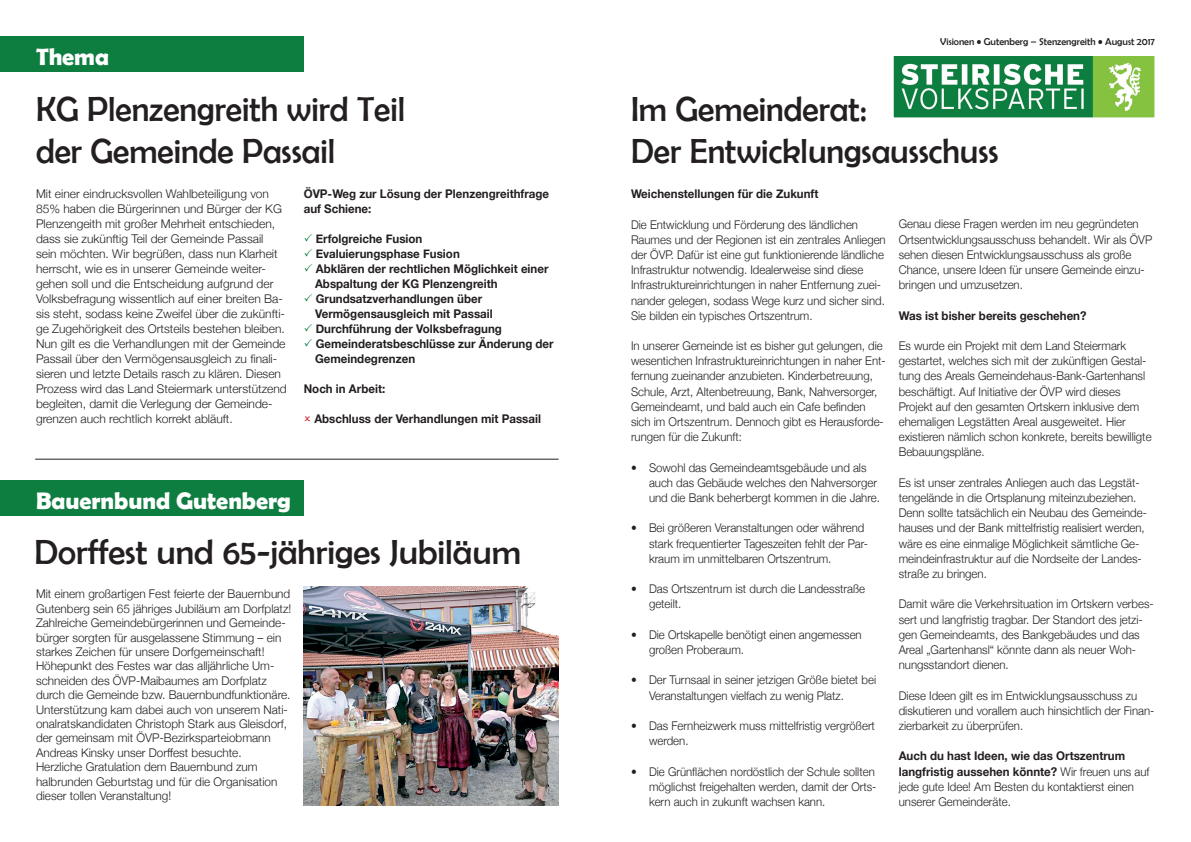
<style>
.page{position:relative;width:1191px;height:842px;background:#fff}
.page>*{position:absolute;margin:0;border:0;box-sizing:border-box;transform-origin:0 0}
.t1{font:35px/42px "Berlin Sans FB";color:#231f20;scale:.96 1}
.t2{font:35px "Berlin Sans FB";color:#231f20}
.t3{font:700 24px "Berlin Sans FB Demi";color:#fff}
.t4{font:300 12px/15.2px "Helvetica Neue";color:#231f20;scale:.95 1}
.t5{font:300 12px/15px "Helvetica Neue";color:#231f20}
.t6{font:700 12px/15px "Helvetica Neue";color:#231f20;scale:.96 1}
.t7{font:10px "Berlin Sans FB";color:#231f20}
.s1{font-weight:700}
</style>
<div class="page">
<div style="left:0;top:36px;width:304px;height:36px;background:#0d7e3f"></div>
<img style="left:894px;top:57px;width:259px;height:59px">
<div style="left:892px;top:55px;width:263px;height:63px;border:1px solid #fff"></div>
<div style="left:0;top:480px;width:304px;height:35px;background:#0d7e3f"></div>
<img style="left:304px;top:587px;width:254px;height:219px">
<hr style="left:35px;top:459px;width:523px;height:1px;background:#231f20">
<p class="t7" style="left:940px;top:36px;width:216px">Visionen • Gutenberg – Stenzengreith • August 2017</p>
<h2 class="t3" style="left:36px;top:43px;width:75px">Thema</h2>
<h1 class="t1" style="left:36px;top:88px;width:386px">KG Plenzengreith wird Teil der Gemeinde Passail</h1>
<h1 class="t1" style="left:631px;top:88px;width:384px">Im Gemeinderat:<br>Der Entwicklungsausschuss</h1>
<p class="t5" style="left:36px;top:185px;width:252px">Mit einer eindrucksvollen Wahlbeteiligung von 85% haben die Bürgerinnen und Bürger der KG Plenzengeith mit großer Mehrheit entschieden, dass sie zukünftig Teil der Gemeinde Passail sein möchten. Wir begrüßen, dass nun Klarheit herrscht, wie es in unserer Gemeinde weiter&shy;gehen soll und die Entscheidung aufgrund der Volksbefragung wissentlich auf einer breiten Ba&shy;sis steht, sodass keine Zweifel über die zukünfti&shy;ge Zugehörigkeit des Ortsteils bestehen bleiben.<br>Nun gilt es die Verhandlungen mit der Gemeinde Passail über den Vermögensausgleich zu finali&shy;sieren und letzte Details rasch zu klären. Diesen Prozess wird das Land Steiermark unterstützend begleiten, damit die Verlegung der Gemeinde&shy;grenzen auch rechtlich korrekt abläuft.</p>
<p class="t6" style="left:304px;top:187px;width:257px">ÖVP-Weg zur Lösung der Plenzengreithfrage auf Schiene:</p>
<p class="t6" style="left:631px;top:187px;width:197px">Weichenstellungen für die Zukunft</p>
<p class="t4" style="left:631px;top:216px;width:270px">Die Entwicklung und Förderung des ländlichen Raumes und der Regionen ist ein zentrales Anliegen der ÖVP. Dafür ist eine gut funktionierende ländliche Infrastruktur notwendig. Idealerweise sind diese Infrastruktureinrichtungen in naher Entfernung zuei&shy;nander gelegen, sodass Wege kurz und sicher sind.<br>Sie bilden ein typisches Ortszentrum.</p>
<p class="t4" style="left:631px;top:337px;width:270px">In unserer Gemeinde ist es bisher gut gelungen, die wesentichen Infrastruktureinrichtungen in naher Ent&shy;fernung zueinander anzubieten. Kinderbetreuung, Schule, Arzt, Altenbetreuung, Bank, Nahversorger, Gemeindeamt, und bald auch ein Cafe befinden sich im Ortszentrum. Dennoch gibt es Herausforde&shy;rungen für die Zukunft:</p>
<p class="t4" style="left:649px;top:459px;width:244px;text-indent:-18px">• Sowohl das Gemeindeamtsgebäude und als auch das Gebäude welches den Nahversorger und die Bank beherbergt kommen in die Jahre.</p>
<p class="t4" style="left:649px;top:520px;width:232px;text-indent:-18px">• Bei größeren Veranstaltungen oder während stark frequentierter Tageszeiten fehlt der Par&shy;kraum im unmittelbaren Ortszentrum.</p>
<p class="t4" style="left:649px;top:580px;width:229px;text-indent:-18px">• Das Ortszentrum ist durch die Landesstraße geteilt.</p>
<p class="t4" style="left:649px;top:626px;width:225px;text-indent:-18px">• Die Ortskapelle benötigt einen angemessen großen Proberaum.</p>
<p class="t4" style="left:649px;top:672px;width:240px;text-indent:-18px">• Der Turnsaal in seiner jetzigen Größe bietet bei<br>Veranstaltungen vielfach zu wenig Platz.</p>
<p class="t4" style="left:649px;top:717px;width:239px;text-indent:-18px">• Das Fernheizwerk muss mittelfristig vergrößert werden.</p>
<p class="t4" style="left:649px;top:763px;width:241px;text-indent:-18px">• Die Grünflächen nordöstlich der Schule sollten möglichst freigehalten werden, damit der Orts&shy;kern auch in zukunft wachsen kann.</p>
<p class="t4" style="left:898px;top:216px;width:268px">Genau diese Fragen werden im neu gegründeten Ortsentwicklungsausschuss behandelt. Wir als ÖVP sehen diesen Entwicklungsausschuss als große Chance, unsere Ideen für unsere Gemeinde einzu&shy;bringen und umzusetzen.</p>
<p class="t6" style="left:898px;top:308px;width:197px">Was ist bisher bereits geschehen?</p>
<p class="t4" style="left:898px;top:337px;width:268px">Es wurde ein Projekt mit dem Land Steiermark gestartet, welches sich mit der zukünftigen Gestal&shy;tung des Areals Gemeindehaus-Bank-Gartenhansl beschäftigt. Auf Initiative der ÖVP wird dieses Projekt auf den gesamten Ortskern inklusive dem ehemaligen Legstätten Areal ausgeweitet. Hier existieren nämlich schon konkrete, bereits bewilligte Bebauungspläne.</p>
<p class="t4" style="left:898px;top:474px;width:263px">Es ist unser zentrales Anliegen auch das Legstät&shy;tengelände in die Ortsplanung miteinzubeziehen.<br>Denn sollte tatsächlich ein Neubau des Gemeinde&shy;hauses und der Bank mittelfristig realisiert werden, wäre es eine einmalige Möglichkeit sämtliche Ge&shy;meindeinfrastruktur auf die Nordseite der Landes&shy;straße zu bringen.</p>
<p class="t4" style="left:898px;top:596px;width:270px">Damit wäre die Verkehrsituation im Ortskern verbes&shy;sert und langfristig tragbar. Der Standort des jetzi&shy;gen Gemeindeamts, des Bankgebäudes und das Areal „Gartenhansl“ könnte dann als neuer Woh&shy;nungsstandort dienen.</p>
<p class="t4" style="left:898px;top:687px;width:271px">Diese Ideen gilt es im Entwicklungsausschuss zu diskutieren und vorallem auch hinsichtlich der Finan&shy;zierbarkeit zu überprüfen.</p>
<p class="t4" style="left:898px;top:748px;width:265px"><span class="s1">Auch du hast Ideen, wie das Ortszentrum langfristig aussehen könnte?</span> Wir freuen uns auf jede gute Idee! Am Besten du kontaktierst einen unserer Gemeinderäte.</p>
<p class="t6" style="left:315px;top:232px;width:250px">Erfolgreiche Fusion<br>Evaluierungsphase Fusion<br>Abklären der rechtlichen Möglichkeit einer<br>Abspaltung der KG Plenzengreith<br>Grundsatzverhandlungen über<br>Vermögensausgleich mit Passail<br>Durchführung der Volksbefragung<br>Gemeinderatsbeschlüsse zur Änderung der<br>Gemeindegrenzen</p>
<p class="t6" style="left:304px;top:382px;width:86px">Noch in Arbeit:</p>
<p class="t6" style="left:314px;top:412px;width:237px">Abschluss der Verhandlungen mit Passail</p>
<h2 class="t3" style="left:36px;top:486px;width:256px">Bauernbund Gutenberg</h2>
<h1 class="t2" style="left:34px;top:532px;width:488px">Dorffest und 65-jähriges Jubiläum</h1>
<p class="t5" style="left:36px;top:586px;width:257px;line-height:14.4px">Mit einem großartigen Fest feierte der Bauernbund Gutenberg sein 65 jähriges Jubiläum am Dorfplatz!<br>Zahlreiche Gemeindebürgerinnen und Gemeinde&shy;bürger sorgten für ausgelassene Stimmung – ein starkes Zeichen für unsere Dorfgemeinschaft!<br>Höhepunkt des Festes war das alljährliche Um&shy;schneiden des ÖVP-Maibaumes am Dorfplatz durch die Gemeinde bzw. Bauernbundfunktionäre.<br>Unterstützung kam dabei auch von unserem Nati&shy;onalratskandidaten Christoph Stark aus Gleisdorf, der gemeinsam mit ÖVP-Bezirksparteiobmann Andreas Kinsky unser Dorffest besuchte.<br>Herzliche Gratulation dem Bauernbund zum halbrunden Geburtstag und für die Organisation dieser tollen Veranstaltung!</p>
</div>
